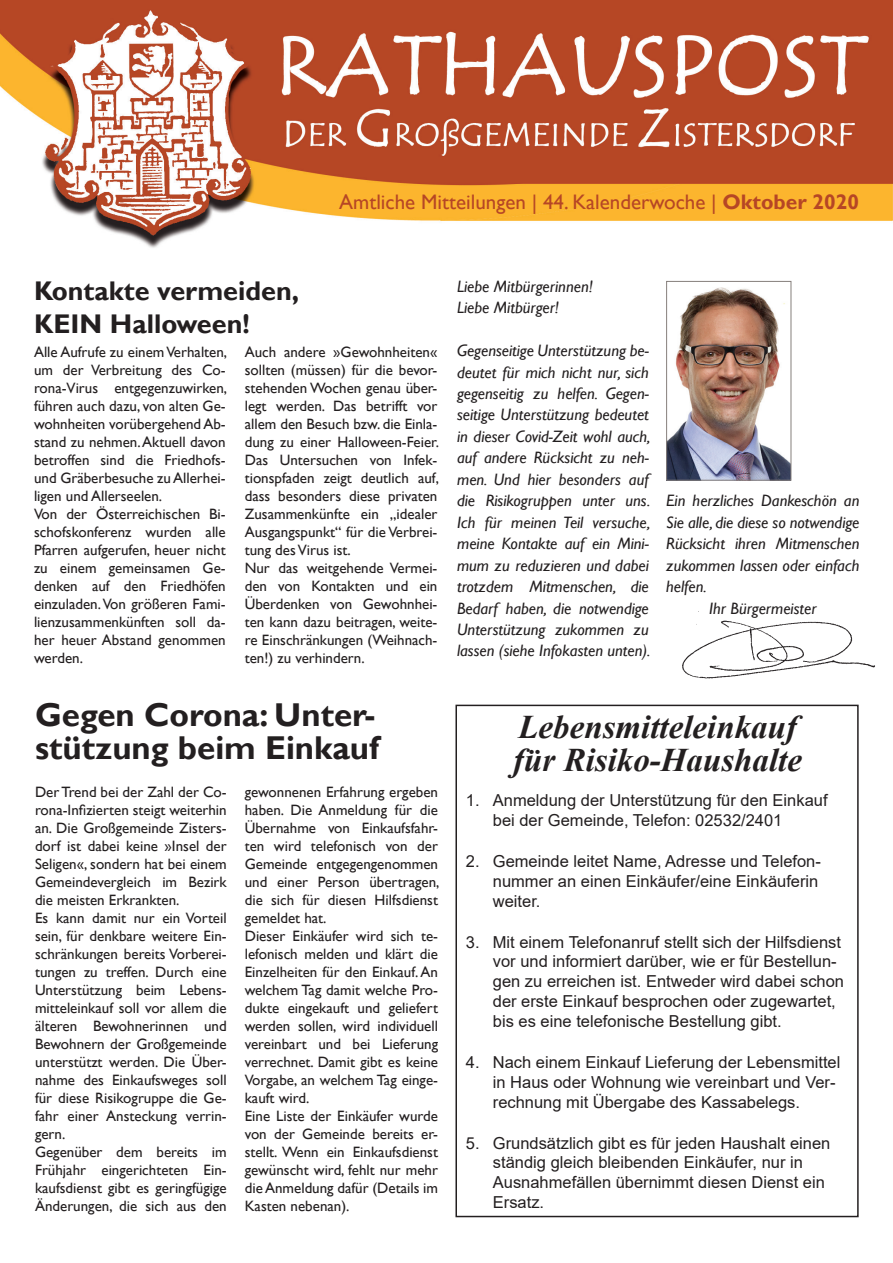
<style>
.page{position:relative;width:893px;height:1263px;background:#fff}
.page>*{position:absolute;margin:0;border:0;box-sizing:border-box;transform-origin:0 0}
.t1{font:italic 700 33px/33px "Times New Roman";color:#231f20}
.t2{font:700 33px/33px "Gill Sans";color:#231f20}
.t3{font:700 27px/33px "Gill Sans";color:#231f20}
.t4{font:21px "Gill Sans";color:#b64625}
.t5{font:16.5px/19.8px "Arial";color:#231f20}
.t6{font:italic 16.5px/21.5px "Gill Sans";color:#231f20}
.t7{font:15px/18px "Gill Sans";color:#231f20}
.s1{font-weight:700}
</style>
<div class="page">
<img style="left:682px;top:611px;width:193px;height:68px">
<img style="left:0;top:0;width:893px;height:248px">
<img style="left:668px;top:288px;width:121px;height:191px">
<div style="left:666px;top:281px;width:125px;height:200px;border:1px solid #867f7c"></div>
<div style="left:455px;top:705px;width:404px;height:512px;border:2px solid #231f20"></div>
<h3 class="t4" style="left:339px;top:190px;width:521px">Amtliche Mitteilungen | 44. Kalenderwoche | <span class="s1">Oktober 2020</span></h3>
<h2 class="t3" style="left:34px;top:275px;width:267px">Kontakte vermeiden,<br>KEIN Halloween!</h2>
<p class="t7" style="left:34px;top:343px;width:195px">Alle Aufrufe zu einem Verhalten, um der Verbreitung des Co&shy;rona-Virus entgegenzuwirken, führen auch dazu, von alten Ge&shy;wohnheiten vorübergehend Ab&shy;stand zu nehmen. Aktuell davon betroffen sind die Friedhofs&shy;und Gräberbesuche zu Allerhei&shy;ligen und Allerseelen.<br>Von der Österreichischen Bi&shy;schofskonferenz wurden alle<br>Pfarren aufgerufen, heuer nicht zu einem gemeinsamen Ge&shy;denken auf den Friedhöfen einzuladen. Von größeren Fami&shy;lienzusammenkünften soll da&shy;her heuer Abstand genommen werden.</p>
<p class="t7" style="left:245px;top:343px;width:196px">Auch andere »Gewohnheiten« sollten (müssen) für die bevor&shy;stehenden Wochen genau über&shy;legt werden. Das betrifft vor allem den Besuch bzw. die Einla&shy;dung zu einer Halloween-Feier.<br>Das Untersuchen von Infek&shy;tionspfaden zeigt deutlich auf, dass besonders diese privaten<br>Zusammenkünfte ein „idealer<br>Ausgangspunkt“ für die Verbrei&shy;tung des Virus ist.<br>Nur das weitgehende Vermei&shy;den von Kontakten und ein<br>Überdenken von Gewohnhei&shy;ten kann dazu beitragen, weite&shy;re Einschränkungen (Weihnach&shy;ten!) zu verhindern.</p>
<h1 class="t2" style="left:35px;top:699px;width:346px">Gegen Corona: Unter&shy;stützung beim Einkauf</h1>
<p class="t6" style="left:457px;top:276px;width:137px">Liebe Mitbürgerinnen!<br>Liebe Mitbürger!</p>
<p class="t6" style="left:457px;top:340px;width:195px;text-align:justify">Gegenseitige Unterstützung be&shy;deutet für mich nicht nur, sich gegenseitig zu helfen. Gegen&shy;seitige Unterstützung bedeutet in dieser Covid-Zeit wohl auch, auf andere Rücksicht zu neh&shy;men. Und hier besonders auf die Risikogruppen unter uns.<br>Ich für meinen Teil versuche, meine Kontakte auf ein Mini&shy;mum zu reduzieren und dabei trotzdem Mitmenschen, die Bedarf haben, die notwendige Unterstützung zukommen zu lassen (siehe Infokasten unten).</p>
<p class="t6" style="left:666px;top:490px;width:195px">Ein herzliches Dankeschön an</p>
<p class="t6" style="left:666px;top:512px;width:195px">Sie alle, die diese so notwendige</p>
<p class="t6" style="left:666px;top:533px;width:195px">Rücksicht ihren Mitmenschen</p>
<p class="t6" style="left:666px;top:555px;width:195px">zukommen lassen oder einfach</p>
<p class="t6" style="left:666px;top:576px;width:42px">helfen.</p>
<p class="t6" style="left:709px;top:598px;width:109px">Ihr Bürgermeister</p>
<h1 class="t1" style="left:513px;top:710px;width:290px">Lebensmitteleinkauf für Risiko-Haushalte</h1>
<p class="t7" style="left:35px;top:783px;width:193px">Der Trend bei der Zahl der Co&shy;rona-Infizierten steigt weiterhin an. Die Großgemeinde Zisters&shy;dorf ist dabei keine »Insel der<br>Seligen«, sondern hat bei einem<br>Gemeindevergleich im Bezirk die meisten Erkrankten.<br>Es kann damit nur ein Vorteil sein, für denkbare weitere Ein&shy;schränkungen bereits Vorberei&shy;tungen zu treffen. Durch eine<br>Unterstützung beim Lebens&shy;mitteleinkauf soll vor allem die älteren Bewohnerinnen und<br>Bewohnern der Großgemeinde unterstützt werden. Die Über&shy;nahme des Einkaufsweges soll für diese Risikogruppe die Ge&shy;fahr einer Ansteckung verrin&shy;gern.<br>Gegenüber dem bereits im<br>Frühjahr eingerichteten Ein&shy;kaufsdienst gibt es geringfügige<br>Änderungen, die sich aus den</p>
<p class="t7" style="left:245px;top:783px;width:196px">gewonnenen Erfahrung ergeben haben. Die Anmeldung für die<br>Übernahme von Einkaufsfahr&shy;ten wird telefonisch von der<br>Gemeinde entgegengenommen und einer Person übertragen, die sich für diesen Hilfsdienst gemeldet hat.<br>Dieser Einkäufer wird sich te&shy;lefonisch melden und klärt die<br>Einzelheiten für den Einkauf. An welchem Tag damit welche Pro&shy;dukte eingekauft und geliefert werden sollen, wird individuell vereinbart und bei Lieferung verrechnet. Damit gibt es keine<br>Vorgabe, an welchem Tag einge&shy;kauft wird.<br>Eine Liste der Einkäufer wurde von der Gemeinde bereits er&shy;stellt. Wenn ein Einkaufsdienst gewünscht wird, fehlt nur mehr die Anmeldung dafür (Details im<br>Kasten nebenan).</p>
<p class="t5" style="left:493px;top:790px;width:336px;text-indent:-27px">1. Anmeldung der Unterstützung für den Einkauf bei der Gemeinde, Telefon: 02532/2401</p>
<p class="t5" style="left:493px;top:851px;width:330px;text-indent:-27px">2. Gemeinde leitet Name, Adresse und Telefon&shy;nummer an einen Einkäufer/eine Einkäuferin weiter.</p>
<p class="t5" style="left:493px;top:932px;width:353px;text-indent:-27px">3. Mit einem Telefonanruf stellt sich der Hilfsdienst vor und informiert darüber, wie er für Bestellun&shy;gen zu erreichen ist. Entweder wird dabei schon der erste Einkauf besprochen oder zugewartet, bis es eine telefonische Bestellung gibt.</p>
<p class="t5" style="left:493px;top:1052px;width:349px;text-indent:-27px">4. Nach einem Einkauf Lieferung der Lebensmittel in Haus oder Wohnung wie vereinbart und Ver&shy;rechnung mit Übergabe des Kassabelegs.</p>
<p class="t5" style="left:493px;top:1133px;width:339px;text-indent:-27px">5. Grundsätzlich gibt es für jeden Haushalt einen ständig gleich bleibenden Einkäufer, nur in Ausnahmefällen übernimmt diesen Dienst ein Ersatz.</p>
</div>
